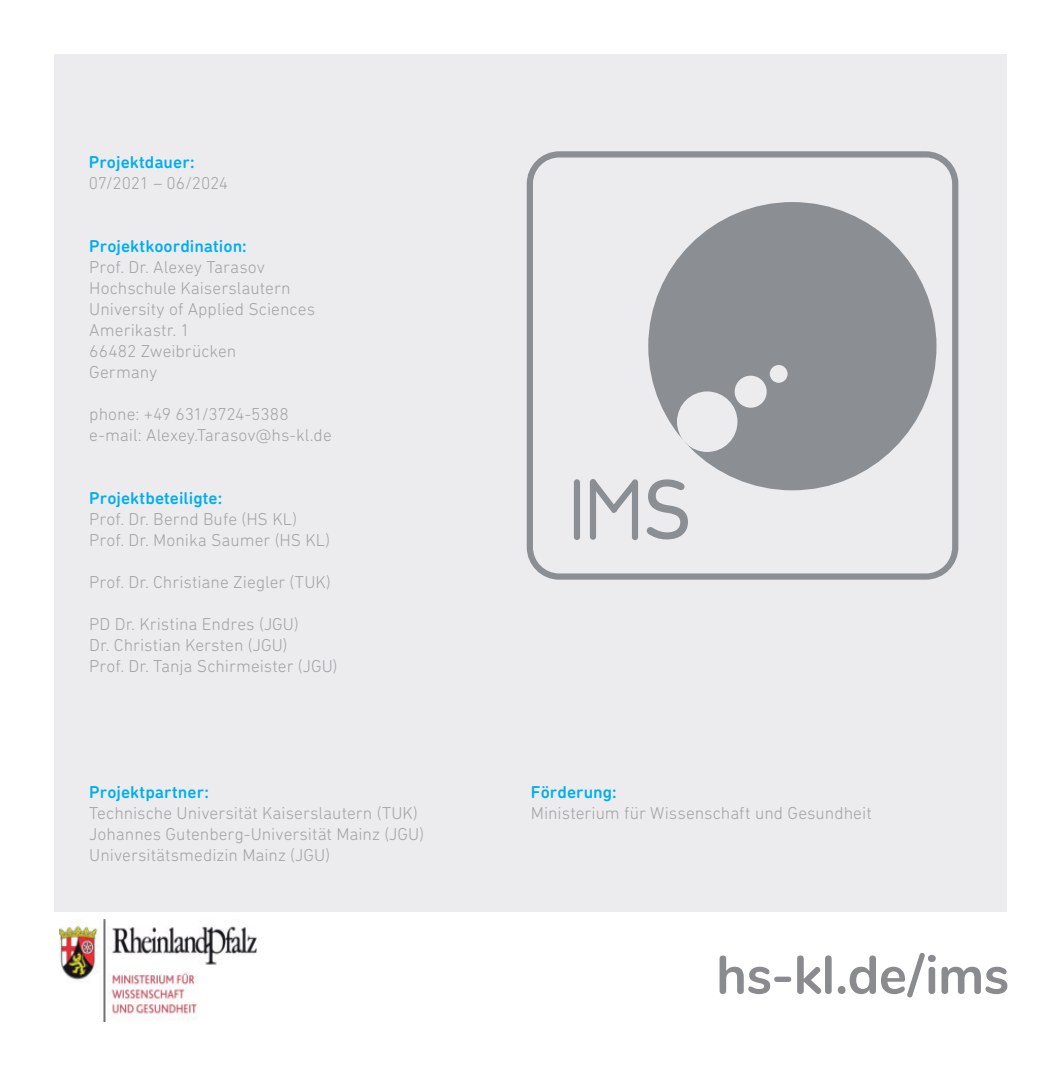
<style>
.page{position:relative;width:1062px;height:1067px;background:#fff}
.page>*{position:absolute;margin:0;border:0;box-sizing:border-box;transform-origin:0 0}
.t1{font:85.58px "DIN Next Rounded LT Pro";color:#8b8f94}
.t2{font:300 17.5px/21px "DIN Next Rounded LT Pro";color:#a3a4a8}
.t3{font:500 17.5px "DIN Next Rounded LT Pro";letter-spacing:.005em;color:#00aeef}
</style>
<div class="page">
<div style="left:55px;top:55px;width:952px;height:857px;background:#ececee"></div>
<svg style="left:719px;top:952px;width:288px;height:45px"></svg>
<img style="left:60px;top:919px;width:196px;height:102px">
<div style="left:527px;top:151px;width:431px;height:428px;border:6px solid #8b8f94;border-radius:29px"></div>
<div style="left:590px;top:479px;width:6px;height:61px;background:#8b8f94;border-radius:3px"></div>
<svg style="left:590px;top:480px;width:42px;height:33px"></svg>
<div style="left:632px;top:479px;width:6px;height:61px;background:#8b8f94;border-radius:3px"></div>
<div style="left:574px;top:479px;width:6px;height:61px;background:#8b8f94;border-radius:3px"></div>
<svg style="left:648px;top:202px;width:288px;height:288px;fill:#8b8f94"></svg>
<p class="t3" style="left:89px;top:152px;width:107px">Projektdauer:</p>
<p class="t2" style="left:89px;top:172px;width:141px">07/2021 – 06/2024</p>
<p class="t3" style="left:89px;top:236px;width:159px">Projektkoordination:</p>
<p class="t2" style="left:89px;top:256px;width:227px">Prof. Dr. Alexey Tarasov<br>Hochschule Kaiserslautern<br>University of Applied Sciences<br>Amerikastr. 1<br>66482 Zweibrücken<br>Germany</p>
<p class="t2" style="left:89px;top:403px;width:244px">phone: +49 631/3724-5388 e-mail: Alexey.Tarasov@hs-kl.de</p>
<p class="t3" style="left:89px;top:488px;width:134px">Projektbeteiligte:</p>
<p class="t2" style="left:89px;top:508px;width:242px">Prof. Dr. Bernd Bufe (HS KL)<br>Prof. Dr. Monika Saumer (HS KL)</p>
<p class="t2" style="left:89px;top:571px;width:243px">Prof. Dr. Christiane Ziegler (TUK)</p>
<p class="t2" style="left:89px;top:613px;width:250px">PD Dr. Kristina Endres (JGU)<br>Dr. Christian Kersten (JGU)<br>Prof. Dr. Tanja Schirmeister (JGU)</p>
<p class="t3" style="left:89px;top:782px;width:121px">Projektpartner:</p>
<p class="t2" style="left:89px;top:802px;width:336px">Technische Universität Kaiserslautern (TUK)<br>Johannes Gutenberg-Universität Mainz (JGU)<br>Universitätsmedizin Mainz (JGU)</p>
<h1 class="t1" style="left:642px;top:460px;width:52px">S</h1>
<p class="t3" style="left:531px;top:782px;width:87px">Förderung:</p>
<p class="t2" style="left:531px;top:802px;width:342px">Ministerium für Wissenschaft und Gesundheit</p>
</div>
